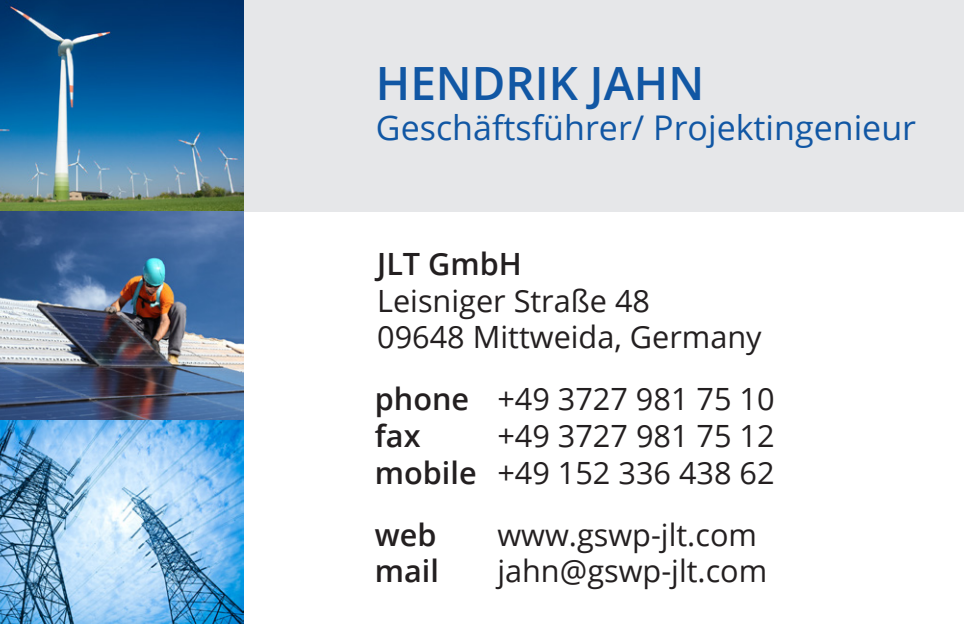
<style>
.page{position:relative;width:964px;height:624px;background:#fff}
.page>*{position:absolute;margin:0;border:0;box-sizing:border-box;transform-origin:0 0}
.t1{font:600 46px "Open Sans";color:#1157a4}
.t2{font:34px "Open Sans";color:#1157a4}
.t3{font:30.8px/36.8px "Open Sans";color:#231f20}
.t4{font:600 30.8px "Open Sans";color:#231f20}
.s1{font-weight:600}
</style>
<div class="page">
<div style="left:240px;top:0;width:724px;height:211px;background:#e6e7e9"></div>
<img style="left:0;top:0;width:244px;height:420px">
<img style="left:0;top:420px;width:244px;height:204px">
<h1 class="t1" style="left:376px;top:51px;width:330px">HENDRIK JAHN</h1>
<p class="t2" style="left:376px;top:105px;width:542px">Geschäftsführer/ Projektingenieur</p>
<p class="t4" style="left:377px;top:242px;width:146px">JLT GmbH</p>
<p class="t3" style="left:377px;top:281px;width:386px">Leisniger Straße 48<br>09648 Mittweida, Germany</p>
<p class="t3" style="left:375px;top:380px;width:401px"><span class="s1">phone</span> +49 3727 981 75 10 <span class="s1">fax</span></p>
<p class="t3" style="left:375px;top:416px;width:401px;text-align:right">+49 3727 981 75 12<br><span class="s1">mobile</span> +49 152 336 438 62</p>
<p class="t4" style="left:375px;top:513px;width:63px">web</p>
<p class="t3" style="left:497px;top:515px;width:261px">www.gswp-jlt.com</p>
<p class="t4" style="left:375px;top:550px;width:66px">mail</p>
<p class="t3" style="left:497px;top:552px;width:271px">jahn@gswp-jlt.com</p>
</div>
